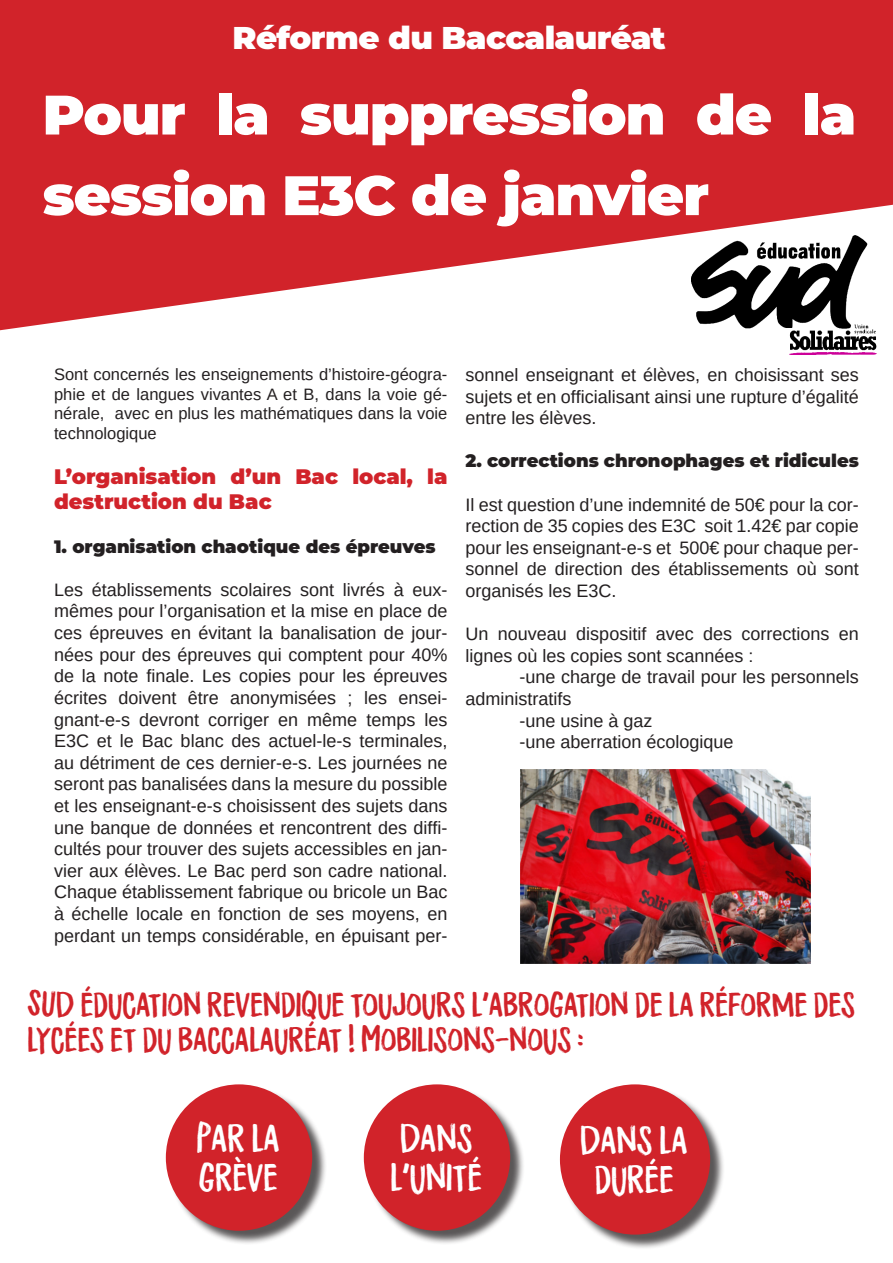
<style>
.page{position:relative;width:893px;height:1263px;background:#fff}
.page>*{position:absolute;margin:0;border:0;box-sizing:border-box;transform-origin:0 0}
.t1{font:900 55.5px/80.6px "Montserrat";letter-spacing:-.02em;color:#fff}
.t2{font:32.7px/39.2px "Flicker DEMO";color:#fff}
.t3{font:900 31.5px "Montserrat";letter-spacing:-.02em;color:#fff}
.t4{font:29.1px/34.8px "Flicker DEMO";color:#d1232a}
.t5{font:900 21px/25.2px "Montserrat";color:#d1232a}
.t6{font:18px/21.6px "Liberation Sans";color:#231f20;text-align:justify}
.t7{font:900 18px "Montserrat";color:#231f20}
.t8{font:16.5px/19.8px "Liberation Sans";color:#231f20;text-align:justify}
</style>
<div class="page">
<svg style="left:0;top:0;width:893px;height:330px;background:#d74147"></svg>
<img style="left:691px;top:235px;width:185px;height:120px">
<div style="left:366px;top:1086px;width:159px;height:160px;background:#231f20;opacity:.75"></div>
<div style="left:364px;top:1084px;width:146px;height:147px;background:#d1232a;border-radius:50%"></div>
<div style="left:562px;top:1086px;width:163px;height:163px;background:#231f20;opacity:.75"></div>
<div style="left:560px;top:1084px;width:150px;height:150px;background:#d1232a;border-radius:50%"></div>
<div style="left:168px;top:1086px;width:159px;height:160px;background:#231f20;opacity:.75"></div>
<div style="left:166px;top:1084px;width:146px;height:147px;background:#d1232a;border-radius:50%"></div>
<img style="left:521px;top:770px;width:289px;height:193px">
<p class="t3" style="left:233px;top:14px;width:435px">Réforme du Baccalauréat</p>
<p class="t1" style="left:43px;top:71px;width:815px">Pour la suppression de la session E3C de janvier</p>
<p class="t8" style="left:54px;top:364px;width:395px">Sont concernés les enseignements d’histoire-géogra&shy;phie et de langues vivantes A et B, dans la voie gé&shy;nérale, avec en plus les mathématiques dans la voie technologique</p>
<p class="t5" style="left:54px;top:463px;width:395px">L’organisation d’un Bac local, la destruction du Bac</p>
<p class="t7" style="left:54px;top:533px;width:383px">1. organisation chaotique des épreuves</p>
<p class="t6" style="left:54px;top:579px;width:395px">Les établissements scolaires sont livrés à eux&shy;mêmes pour l’organisation et la mise en place de ces épreuves en évitant la banalisation de jour&shy;nées pour des épreuves qui comptent pour 40% de la note finale. Les copies pour les épreuves écrites doivent être anonymisées ; les ensei&shy;gnant-e-s devront corriger en même temps les E3C et le Bac blanc des actuel-le-s terminales, au détriment de ces dernier-e-s. Les journées ne seront pas banalisées dans la mesure du possible et les enseignant-e-s choisissent des sujets dans une banque de données et rencontrent des diffi&shy;cultés pour trouver des sujets accessibles en jan&shy;vier aux élèves. Le Bac perd son cadre national.<br>Chaque établissement fabrique ou bricole un Bac à échelle locale en fonction de ses moyens, en perdant un temps considérable, en épuisant per-</p>
<p class="t6" style="left:465px;top:364px;width:395px">sonnel enseignant et élèves, en choisissant ses sujets et en officialisant ainsi une rupture d’égalité entre les élèves.</p>
<p class="t7" style="left:465px;top:447px;width:395px">2. corrections chronophages et ridicules</p>
<p class="t6" style="left:465px;top:494px;width:395px">Il est question d’une indemnité de 50€ pour la cor&shy;rection de 35 copies des E3C soit 1.42€ par copie pour les enseignant-e-s et 500€ pour chaque per&shy;sonnel de direction des établissements où sont organisés les E3C.</p>
<p class="t6" style="left:465px;top:623px;width:395px">Un nouveau dispositif avec des corrections en lignes où les copies sont scannées :</p>
<p class="t6" style="left:465px;top:666px;width:395px;text-indent:54px">-une charge de travail pour les personnels administratifs</p>
<p class="t6" style="left:519px;top:710px;width:135px">-une usine à gaz</p>
<p class="t6" style="left:519px;top:731px;width:216px">-une aberration écologique</p>
<p class="t4" style="left:28px;top:986px;width:829px">SUD ÉDUCATION REVENDIQUE TOUJOURS L’ABROGATION DE LA RÉFORME DES<br>LYCÉES ET DU BACCALAURÉAT ! MOBILISONS-NOUS :</p>
<p class="t2" style="left:197px;top:1118px;width:85px">PAR LA<br>GRÈVE</p>
<p class="t2" style="left:390px;top:1118px;width:93px">DANS<br>L’UNITÉ</p>
<p class="t2" style="left:580px;top:1120px;width:109px;text-align:center">DANS LA<br>DURÉE</p>
</div>
